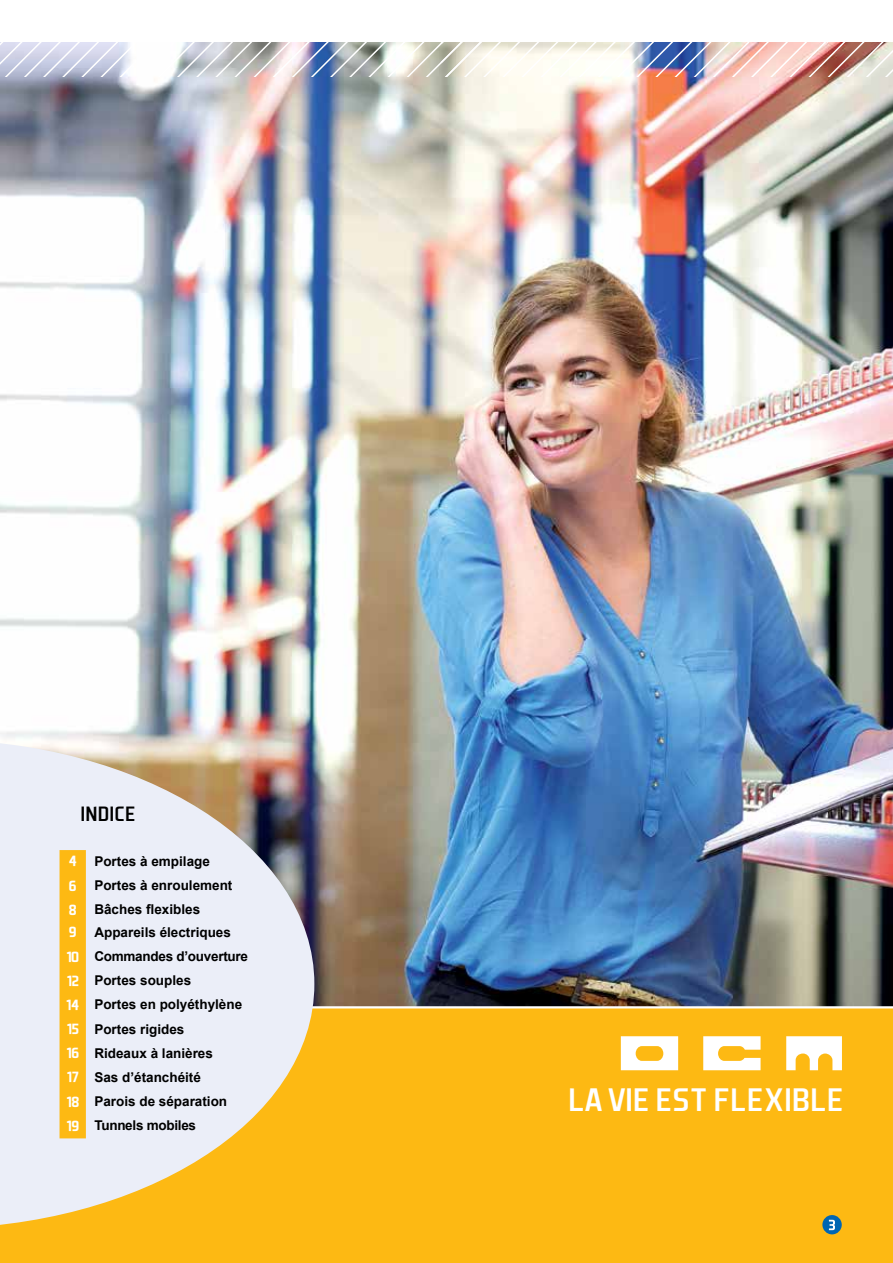
<style>
.page{position:relative;width:893px;height:1263px;background:#fff}
.page>*{position:absolute;margin:0;border:0;box-sizing:border-box;transform-origin:0 0}
.t1{font:33px "Aero Matics";letter-spacing:.03em;color:#fff}
.t2{font:21px "Aero Matics";letter-spacing:.04em;color:#000}
.t3{font:700 13.5px/24.2px "Arial";color:#000}
.s1{font-family:"Aero Matics";font-size:15px;color:#fff}
</style>
<div class="page">
<img style="left:0;top:77px;width:893px;height:929px">
<div style="left:0;top:1008px;width:893px;height:255px;background:#fdb913"></div>
<svg style="left:621px;top:1036px;width:57px;height:34px"></svg>
<svg style="left:703px;top:1036px;width:58px;height:34px"></svg>
<svg style="left:786px;top:1036px;width:56px;height:34px"></svg>
<img style="left:0;top:43px;width:893px;height:34px">
<svg style="left:0;top:739px;width:314px;height:486px;background:#dfd5c4"></svg>
<div style="left:60px;top:850px;width:26px;height:288px;background:#fdb913"></div>
<div style="left:822px;top:1215px;width:20px;height:19px;background:#0066b3;border-radius:50%"></div>
<svg style="left:829px;top:1220px;width:6px;height:10px"></svg>
<h2 class="t2" style="left:81px;top:802px;width:56px">INDICE</h2>
<p class="t3" style="left:69px;top:849px;width:165px"><span class="s1">4</span> Portes à empilage<br><span class="s1">6</span> Portes à enroulement<br><span class="s1">8</span> Bâches flexibles</p>
<p class="t3" style="left:66px;top:920px;width:183px"><span class="s1">9</span> Appareils électriques<br><span class="s1">10</span> Commandes d’ouverture<br><span class="s1">12</span> Portes souples<br><span class="s1">14</span> Portes en polyéthylène<br><span class="s1">15</span> Portes rigides<br><span class="s1">16</span> Rideaux à lanières<br><span class="s1">17</span> Sas d’étanchéité<br><span class="s1">18</span> Parois de séparation<br><span class="s1">19</span> Tunnels mobiles</p>
<h1 class="t1" style="left:569px;top:1081px;width:276px">LA VIE EST FLEXIBLE</h1>
</div>
